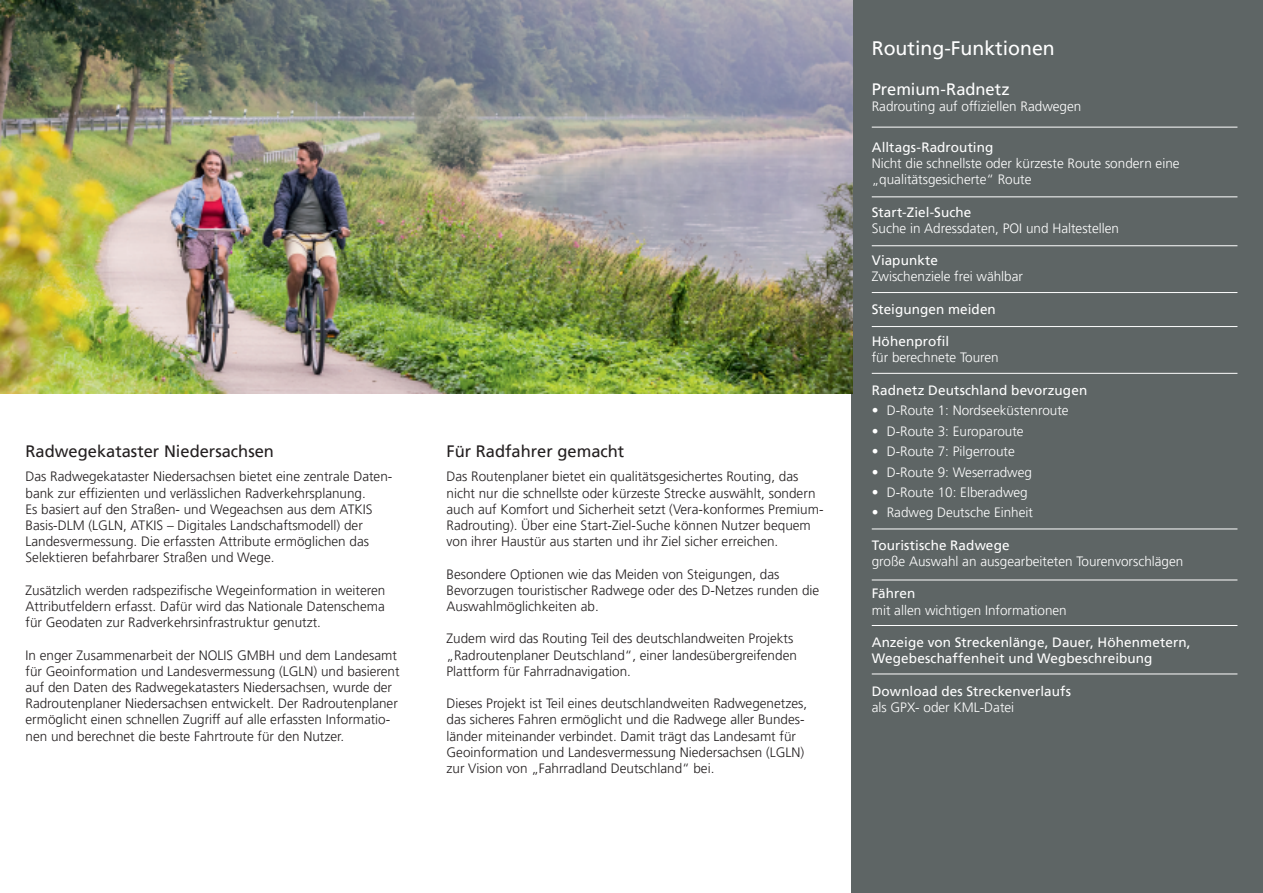
<style>
.page{position:relative;width:1263px;height:893px;background:#fff}
.page>*{position:absolute;margin:0;border:0;box-sizing:border-box;transform-origin:0 0}
.t1{font:19.5px "Frutiger LT Pro";color:#fff}
.t2{font:16.5px "Frutiger LT Pro";color:#231f20}
.t3{font:16.5px "Frutiger LT Pro";color:#fff}
.t4{font:300 13.5px/16.2px "Frutiger LT Pro";color:#231f20}
.t5{font:300 13.5px/16.2px "Frutiger LT Pro";color:#fff}
.t6{font:13.5px/16.2px "Frutiger LT Pro";letter-spacing:.005em;color:#fff}
</style>
<div class="page">
<div style="left:851px;top:0;width:412px;height:893px;background:#5e6565"></div>
<img style="left:0;top:0;width:853px;height:393px">
<hr style="left:872px;top:127px;width:365px;height:1px;background:#fff">
<hr style="left:872px;top:197px;width:365px;height:1px;background:#fff">
<hr style="left:872px;top:245px;width:365px;height:1px;background:#fff">
<hr style="left:872px;top:292px;width:365px;height:1px;background:#fff">
<hr style="left:872px;top:326px;width:365px;height:1px;background:#fff">
<hr style="left:872px;top:529px;width:365px;height:1px;background:#fff">
<hr style="left:872px;top:625px;width:365px;height:1px;background:#fff">
<hr style="left:872px;top:674px;width:365px;height:1px;background:#fff">
<hr style="left:872px;top:580px;width:365px;height:1px;background:#fff">
<hr style="left:872px;top:373px;width:365px;height:1px;background:#fff">
<p class="t2" style="left:26px;top:441px;width:250px">Radwegekataster Niedersachsen</p>
<p class="t4" style="left:26px;top:469px;width:368px">Das Radwegekataster Niedersachsen bietet eine zentrale Daten&shy;bank zur effizienten und verlässlichen Radverkehrsplanung.<br>Es basiert auf den Straßen- und Wegeachsen aus dem ATKIS Basis-DLM (LGLN, ATKIS – Digitales Landschaftsmodell) der Landesvermessung. Die erfassten Attribute ermöglichen das Selektieren befahrbarer Straßen und Wege.</p>
<p class="t4" style="left:26px;top:582px;width:361px;text-align:justify">Zusätzlich werden radspezifische Wegeinformation in weiteren Attributfeldern erfasst. Dafür wird das Nationale Datenschema für Geodaten zur Radverkehrsinfrastruktur genutzt.</p>
<p class="t4" style="left:26px;top:647px;width:376px">In enger Zusammenarbeit der NOLIS GMBH und dem Landesamt für Geoinformation und Landesvermessung (LGLN) und basierent auf den Daten des Radwegekatasters Niedersachsen, wurde der Radroutenplaner Niedersachsen entwickelt. Der Radroutenplaner ermöglicht einen schnellen Zugriff auf alle erfassten Informatio&shy;nen und berechnet die beste Fahrtroute für den Nutzer.</p>
<p class="t2" style="left:446px;top:441px;width:179px">Für Radfahrer gemacht</p>
<p class="t4" style="left:446px;top:469px;width:379px">Das Routenplaner bietet ein qualitätsgesichertes Routing, das nicht nur die schnellste oder kürzeste Strecke auswählt, sondern auch auf Komfort und Sicherheit setzt (Vera-konformes Premium-Radrouting). Über eine Start-Ziel-Suche können Nutzer bequem von ihrer Haustür aus starten und ihr Ziel sicher erreichen.</p>
<p class="t4" style="left:446px;top:566px;width:374px">Besondere Optionen wie das Meiden von Steigungen, das<br>Bevorzugen touristischer Radwege oder des D-Netzes runden die<br>Auswahlmöglichkeiten ab.</p>
<p class="t4" style="left:446px;top:631px;width:352px">Zudem wird das Routing Teil des deutschlandweiten Projekts „Radroutenplaner Deutschland“, einer landesübergreifenden<br>Plattform für Fahrradnavigation.</p>
<p class="t4" style="left:446px;top:696px;width:362px">Dieses Projekt ist Teil eines deutschlandweiten Radwegenetzes, das sicheres Fahren ermöglicht und die Radwege aller Bundes&shy;länder miteinander verbindet. Damit trägt das Landesamt für Geoinformation und Landesvermessung Niedersachsen (LGLN) zur Vision von „Fahrradland Deutschland“ bei.</p>
<h1 class="t1" style="left:872px;top:37px;width:185px">Routing-Funktionen</h1>
<p class="t3" style="left:872px;top:79px;width:140px">Premium-Radnetz</p>
<p class="t5" style="left:872px;top:98px;width:211px">Radrouting auf offiziellen Radwegen</p>
<p class="t6" style="left:872px;top:139px;width:123px">Alltags-Radrouting</p>
<p class="t5" style="left:872px;top:155px;width:309px">Nicht die schnellste oder kürzeste Route sondern eine „qualitätsgesicherte“ Route</p>
<p class="t6" style="left:872px;top:204px;width:101px">Start-Ziel-Suche</p>
<p class="t5" style="left:872px;top:220px;width:249px">Suche in Adressdaten, POI und Haltestellen</p>
<p class="t6" style="left:872px;top:252px;width:68px">Viapunkte</p>
<p class="t5" style="left:872px;top:269px;width:153px">Zwischenziele frei wählbar</p>
<p class="t6" style="left:872px;top:301px;width:126px">Steigungen meiden</p>
<p class="t6" style="left:872px;top:333px;width:79px">Höhenprofil</p>
<p class="t5" style="left:872px;top:350px;width:129px">für berechnete Touren</p>
<p class="t6" style="left:872px;top:382px;width:217px">Radnetz Deutschland bevorzugen</p>
<p class="t5" style="left:872px;top:402px;width:198px">• D-Route 1: Nordseeküstenroute</p>
<p class="t5" style="left:872px;top:423px;width:153px">• D-Route 3: Europaroute</p>
<p class="t5" style="left:872px;top:443px;width:145px">• D-Route 7: Pilgerroute</p>
<p class="t5" style="left:872px;top:464px;width:162px">• D-Route 9: Weserradweg</p>
<p class="t5" style="left:872px;top:484px;width:158px">• D-Route 10: Elberadweg</p>
<p class="t5" style="left:872px;top:505px;width:163px">• Radweg Deutsche Einheit</p>
<p class="t6" style="left:872px;top:537px;width:139px">Touristische Radwege</p>
<p class="t5" style="left:872px;top:553px;width:313px">große Auswahl an ausgearbeiteten Tourenvorschlägen</p>
<p class="t6" style="left:872px;top:586px;width:45px">Fähren</p>
<p class="t5" style="left:872px;top:602px;width:197px">mit allen wichtigen Informationen</p>
<p class="t6" style="left:872px;top:634px;width:320px">Anzeige von Streckenlänge, Dauer, Höhenmetern,<br>Wegebeschaffenheit und Wegbeschreibung</p>
<p class="t6" style="left:872px;top:683px;width:201px">Download des Streckenverlaufs</p>
<p class="t5" style="left:872px;top:699px;width:144px">als GPX- oder KML-Datei</p>
</div>
